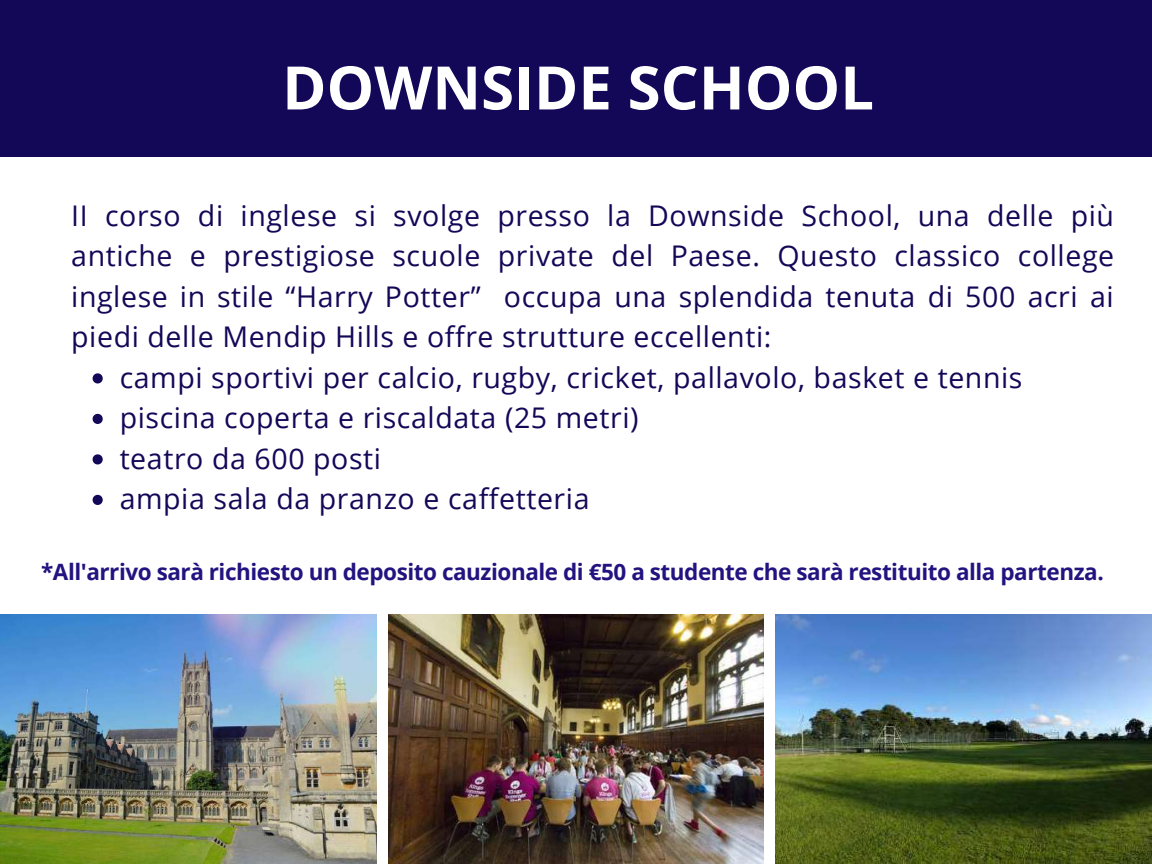
<style>
.page{position:relative;width:1152px;height:864px;background:#fff}
.page>*{position:absolute;margin:0;border:0;box-sizing:border-box;transform-origin:0 0}
.t1{font:700 60px "Open Sans";color:#fff}
.t2{font:28.5px/40.5px "Open Sans";letter-spacing:.02em;color:#130757}
.t3{font:700 22.5px "Open Sans";letter-spacing:-.02em;color:#231380}
</style>
<div class="page">
<div style="left:0;top:0;width:1152px;height:157px;background:#130757"></div>
<img style="left:0;top:615px;width:377px;height:249px">
<img style="left:388px;top:615px;width:376px;height:249px">
<img style="left:775px;top:615px;width:377px;height:249px">
<svg style="left:93px;top:373px;width:10px;height:10px"></svg>
<svg style="left:93px;top:414px;width:10px;height:10px"></svg>
<svg style="left:93px;top:454px;width:10px;height:10px"></svg>
<svg style="left:93px;top:495px;width:10px;height:10px"></svg>
<h1 class="t1" style="left:282px;top:45px;width:593px">DOWNSIDE SCHOOL</h1>
<p class="t2" style="left:71px;top:195px;width:1044px;text-align:justify">II corso di inglese si svolge presso la Downside School, una delle più antiche e prestigiose scuole private del Paese. Questo classico college inglese in stile “Harry Potter” occupa una splendida tenuta di 500 acri ai piedi delle Mendip Hills e offre strutture eccellenti:</p>
<p class="t2" style="left:120px;top:357px;width:904px">campi sportivi per calcio, rugby, cricket, pallavolo, basket e tennis piscina coperta e riscaldata (25 metri)<br>teatro da 600 posti<br>ampia sala da pranzo e caffetteria</p>
<p class="t3" style="left:41px;top:556px;width:1064px">*All'arrivo sarà richiesto un deposito cauzionale di €50 a studente che sarà restituito alla partenza.</p>
</div>
